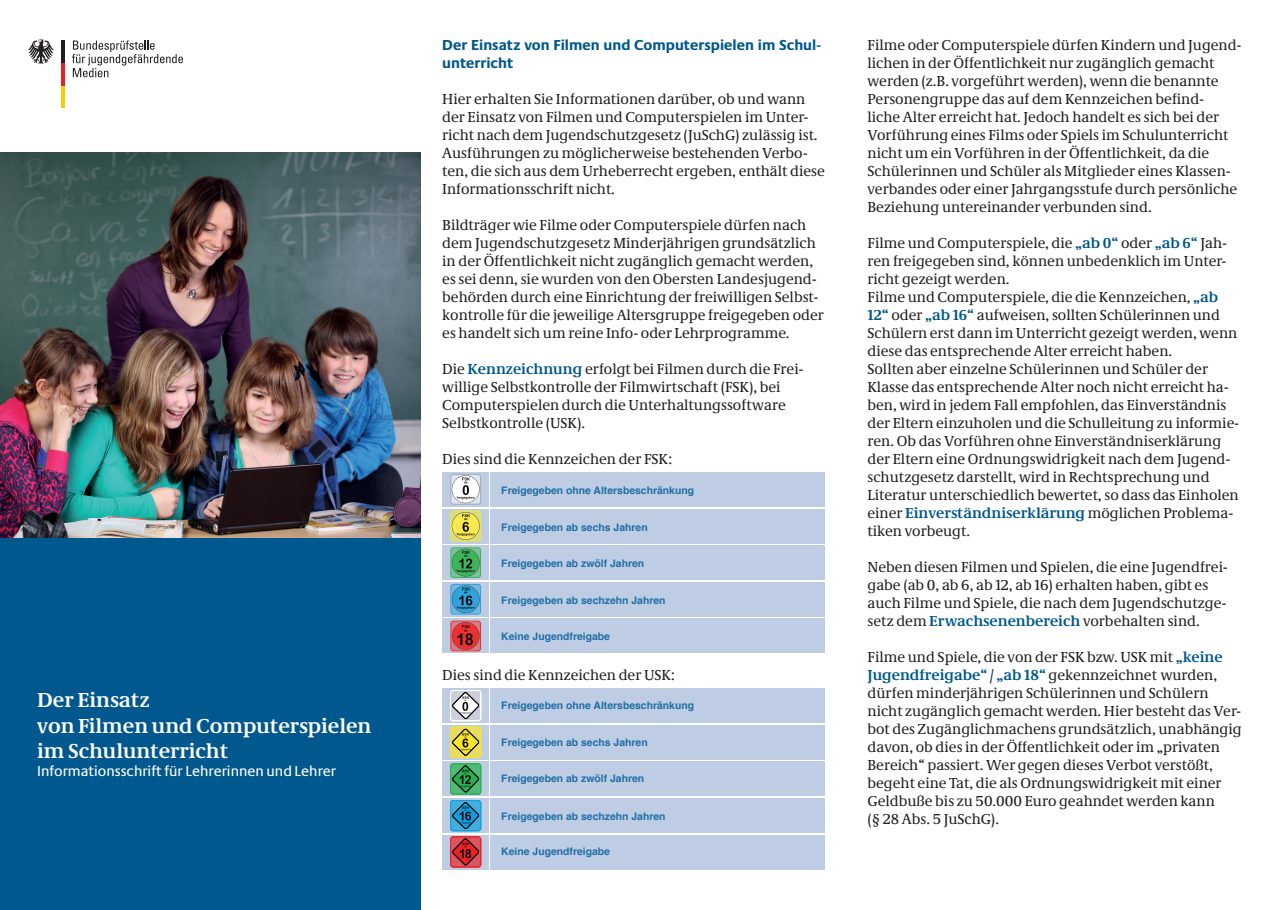
<style>
.page{position:relative;width:1280px;height:910px;background:#fff}
.page>*{position:absolute;margin:0;border:0;box-sizing:border-box;transform-origin:0 0}
.t1{font:700 21px/25.2px "Neue Demos CE";color:#fff}
.t2{font:15px/18px "Neue Demos CE";color:#231f20}
.t3{font:700 15px/18px "Neue Praxis CE";color:#00588e}
.t4{font:15px "Neue Praxis CE";color:#fff}
.t5{font:700 10.35px "Helvetica";color:#206ea6}
.s1{font-weight:700;color:#00588e}
</style>
<div class="page">
<div style="left:0;top:529px;width:421px;height:381px;background:#00588e"></div>
<img style="left:0;top:152px;width:421px;height:385px">
<hr style="left:61px;top:86px;width:4px;height:22px;background:#f4cf02">
<hr style="left:61px;top:63px;width:4px;height:23px;background:#ee1d23">
<hr style="left:61px;top:41px;width:4px;height:22px;background:#231f20">
<svg style="left:28px;top:39px;width:26px;height:25px"></svg>
<svg style="left:72px;top:40px;width:111px;height:37px"></svg>
<div style="left:490px;top:688px;width:335px;height:35px;background:#becde3"></div>
<div style="left:490px;top:725px;width:335px;height:35px;background:#becde3"></div>
<div style="left:490px;top:761px;width:335px;height:35px;background:#becde3"></div>
<div style="left:490px;top:798px;width:335px;height:35px;background:#becde3"></div>
<div style="left:490px;top:835px;width:335px;height:35px;background:#becde3"></div>
<div style="left:442px;top:688px;width:47px;height:35px;background:#becde3"></div>
<div style="left:442px;top:725px;width:47px;height:35px;background:#becde3"></div>
<div style="left:442px;top:761px;width:47px;height:35px;background:#becde3"></div>
<div style="left:442px;top:798px;width:47px;height:35px;background:#becde3"></div>
<div style="left:442px;top:835px;width:47px;height:35px;background:#becde3"></div>
<div style="left:450px;top:690px;width:31px;height:31px;border:1px solid #fff;border-radius:3px"></div>
<svg style="left:452px;top:692px;width:27px;height:27px"></svg>
<div style="left:450px;top:727px;width:31px;height:31px;border:1px solid #f8e52a;border-radius:3px"></div>
<svg style="left:452px;top:729px;width:27px;height:27px"></svg>
<div style="left:450px;top:763px;width:31px;height:31px;border:1px solid #25b14c;border-radius:3px"></div>
<svg style="left:452px;top:765px;width:27px;height:27px"></svg>
<div style="left:450px;top:800px;width:31px;height:31px;border:1px solid #0ea0dc;border-radius:3px"></div>
<svg style="left:452px;top:802px;width:27px;height:27px"></svg>
<div style="left:450px;top:836px;width:31px;height:31px;border:1px solid #ea2125;border-radius:3px"></div>
<svg style="left:452px;top:838px;width:27px;height:27px"></svg>
<div style="left:490px;top:472px;width:335px;height:35px;background:#becde3"></div>
<div style="left:490px;top:509px;width:335px;height:35px;background:#becde3"></div>
<div style="left:490px;top:545px;width:335px;height:35px;background:#becde3"></div>
<div style="left:490px;top:582px;width:335px;height:35px;background:#becde3"></div>
<div style="left:490px;top:619px;width:335px;height:34px;background:#becde3"></div>
<div style="left:442px;top:472px;width:47px;height:35px;background:#becde3"></div>
<div style="left:442px;top:509px;width:47px;height:35px;background:#becde3"></div>
<div style="left:442px;top:545px;width:47px;height:35px;background:#becde3"></div>
<div style="left:442px;top:582px;width:47px;height:35px;background:#becde3"></div>
<div style="left:442px;top:619px;width:47px;height:34px;background:#becde3"></div>
<div style="left:450px;top:474px;width:31px;height:31px;border:1px solid #a7acb1;border-radius:2px"></div>
<svg style="left:450px;top:474px;width:31px;height:30px"></svg>
<svg style="left:452px;top:511px;width:29px;height:30px"></svg>
<div style="left:450px;top:511px;width:31px;height:30px;border:1px solid #f7ea2d;border-radius:2px"></div>
<svg style="left:450px;top:547px;width:31px;height:31px"></svg>
<div style="left:450px;top:584px;width:31px;height:31px;border:1px solid #2fa3dc;border-radius:2px"></div>
<svg style="left:450px;top:584px;width:31px;height:30px"></svg>
<svg style="left:450px;top:621px;width:31px;height:30px"></svg>
<h1 class="t1" style="left:37px;top:688px;width:336px">Der Einsatz<br>von Filmen und Computerspielen im Schulunterricht</h1>
<p class="t4" style="left:37px;top:762px;width:300px">Informationsschrift für Lehrerinnen und Lehrer</p>
<p class="t3" style="left:442px;top:35px;width:380px">Der Einsatz von Filmen und Computerspielen im Schul&shy;unterricht</p>
<p class="t2" style="left:442px;top:89px;width:384px">Hier erhalten Sie Informationen darüber, ob und wann der Einsatz von Filmen und Computerspielen im Unter&shy;richt nach dem Jugendschutzgesetz (JuSchG) zulässig ist.<br>Ausführungen zu möglicherweise bestehenden Verbo&shy;ten, die sich aus dem Urheberrecht ergeben, enthält diese Informationsschrift nicht.</p>
<p class="t2" style="left:442px;top:215px;width:383px">Bildträger wie Filme oder Computerspiele dürfen nach dem Jugendschutzgesetz Minderjährigen grundsätzlich in der Öffentlichkeit nicht zugänglich gemacht werden, es sei denn, sie wurden von den Obersten Landesjugend&shy;behörden durch eine Einrichtung der freiwilligen Selbst&shy;kontrolle für die jeweilige Altersgruppe freigegeben oder es handelt sich um reine Info- oder Lehrprogramme.</p>
<p class="t2" style="left:442px;top:359px;width:363px">Die <span class="s1">Kennzeichnung</span> erfolgt bei Filmen durch die Frei&shy;willige Selbstkontrolle der Filmwirtschaft (FSK), bei Computerspielen durch die Unterhaltungssoftware Selbstkontrolle (USK).</p>
<p class="t2" style="left:442px;top:449px;width:231px">Dies sind die Kennzeichen der FSK:</p>
<p class="t5" style="left:501px;top:482px;width:194px">Freigegeben ohne Altersbeschränkung</p>
<p class="t5" style="left:501px;top:519px;width:148px">Freigegeben ab sechs Jahren</p>
<p class="t5" style="left:501px;top:555px;width:144px">Freigegeben ab zwölf Jahren</p>
<p class="t5" style="left:501px;top:592px;width:166px">Freigegeben ab sechzehn Jahren</p>
<p class="t5" style="left:501px;top:627px;width:110px">Keine Jugendfreigabe</p>
<p class="t2" style="left:442px;top:665px;width:234px">Dies sind die Kennzeichen der USK:</p>
<p class="t5" style="left:501px;top:697px;width:194px">Freigegeben ohne Altersbeschränkung</p>
<p class="t5" style="left:501px;top:734px;width:148px">Freigegeben ab sechs Jahren</p>
<p class="t5" style="left:501px;top:770px;width:144px">Freigegeben ab zwölf Jahren</p>
<p class="t5" style="left:501px;top:808px;width:166px">Freigegeben ab sechzehn Jahren</p>
<p class="t5" style="left:501px;top:843px;width:110px">Keine Jugendfreigabe</p>
<p class="t2" style="left:867px;top:35px;width:375px">Filme oder Computerspiele dürfen Kindern und Jugend&shy;lichen in der Öffentlichkeit nur zugänglich gemacht werden (z.B. vorgeführt werden), wenn die benannte Personengruppe das auf dem Kennzeichen befind-<br>liche Alter erreicht hat. Jedoch handelt es sich bei der Vorführung eines Films oder Spiels im Schulunterricht nicht um ein Vorführen in der Öffentlichkeit, da die Schülerinnen und Schüler als Mitglieder eines Klassen&shy;verbandes oder einer Jahrgangsstufe durch persönliche Beziehung untereinander verbunden sind.</p>
<p class="t2" style="left:867px;top:233px;width:373px">Filme und Computerspiele, die <span class="s1">„ab 0“</span> oder <span class="s1">„ab 6“</span> Jah&shy;ren freigegeben sind, können unbedenklich im Unter&shy;richt gezeigt werden.<br>Filme und Computerspiele, die die Kennzeichen, <span class="s1">„ab 12“</span> oder <span class="s1">„ab 16“</span> aufweisen, sollten Schülerinnen und Schülern erst dann im Unterricht gezeigt werden, wenn diese das entsprechende Alter erreicht haben.<br>Sollten aber einzelne Schülerinnen und Schüler der Klasse das entsprechende Alter noch nicht erreicht ha&shy;ben, wird in jedem Fall empfohlen, das Einverständnis der Eltern einzuholen und die Schulleitung zu informie&shy;ren. Ob das Vorführen ohne Einverständniserklärung der Eltern eine Ordnungswidrigkeit nach dem Jugend&shy;schutzgesetz darstellt, wird in Rechtsprechung und Literatur unterschiedlich bewertet, so dass das Einholen einer <span class="s1">Einverständniserklärung</span> möglichen Problema&shy;tiken vorbeugt.</p>
<p class="t2" style="left:867px;top:557px;width:362px">Neben diesen Filmen und Spielen, die eine Jugendfrei&shy;gabe (ab 0, ab 6, ab 12, ab 16) erhalten haben, gibt es auch Filme und Spiele, die nach dem Jugendschutzge&shy;setz dem <span class="s1">Erwachsenenbereich</span> vorbehalten sind.</p>
<p class="t2" style="left:867px;top:647px;width:376px">Filme und Spiele, die von der FSK bzw. USK mit <span class="s1">„keine Jugendfreigabe“</span> / <span class="s1">„ab 18“</span> gekennzeichnet wurden, dürfen minderjährigen Schülerinnen und Schülern nicht zugänglich gemacht werden. Hier besteht das Ver&shy;bot des Zugänglichmachens grundsätzlich, unabhängig davon, ob dies in der Öffentlichkeit oder im „privaten Bereich“ passiert. Wer gegen dieses Verbot verstößt, begeht eine Tat, die als Ordnungswidrigkeit mit einer Geldbuße bis zu 50.000 Euro geahndet werden kann<br>(§ 28 Abs. 5 JuSchG).</p>
</div>
